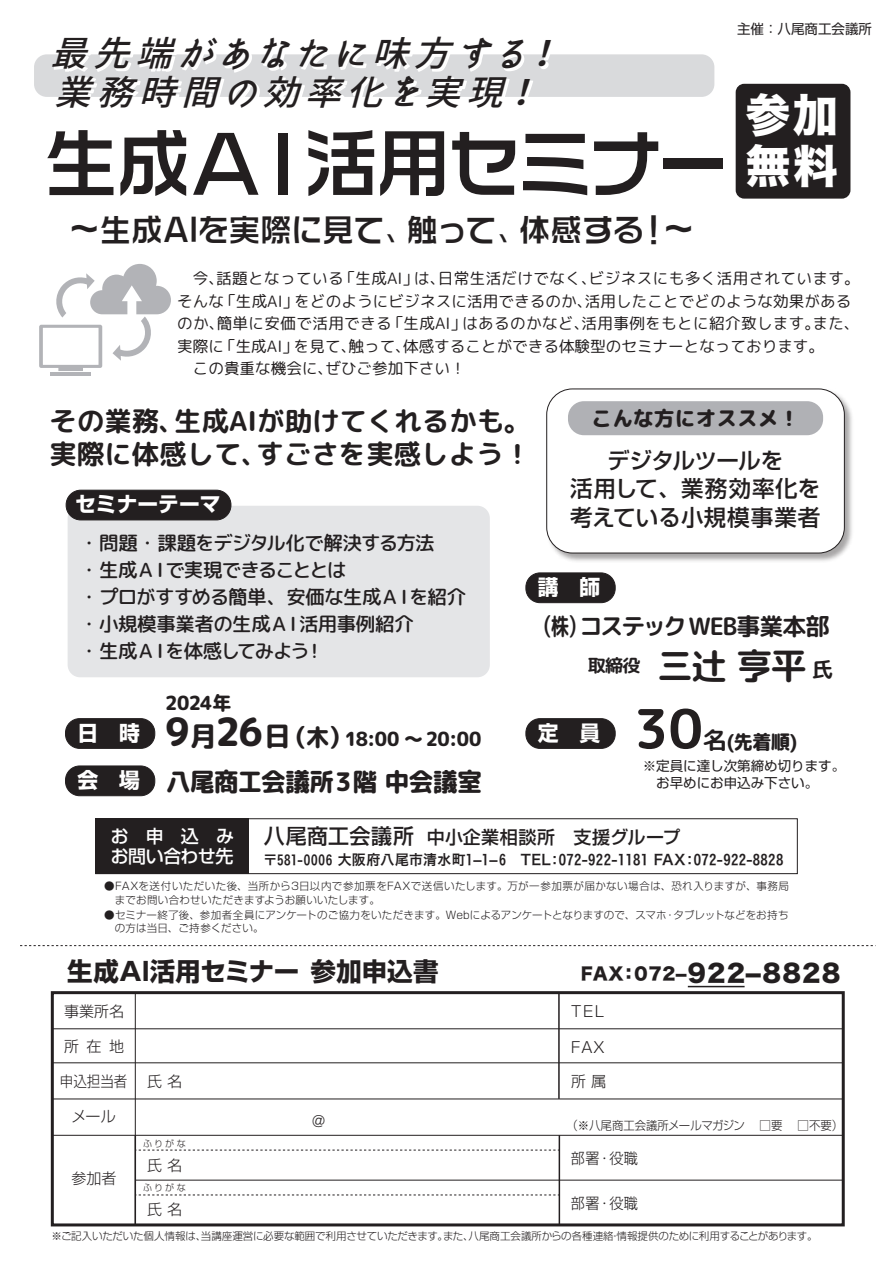
<style>
.page{position:relative;width:893px;height:1263px;background:#fff}
.page>*{position:absolute;margin:0;border:0;box-sizing:border-box;transform-origin:0 0}
.t1{font:75px "Ri Wen LOGO";letter-spacing:-.055em;color:#231f20}
.t2{font:54px "rounded x mplus 1 p bold";color:#231f20}
.t3{font:45px/51px "Hira Kaku Std N W8";color:#fff}
.t4{font:italic 500 34.8px/39.2px "irohakaku C";color:#231f20;scale:1.04 1}
.t5{font:31.5px "Ri Wen LOGO";letter-spacing:-.01em;color:#231f20}
.t6{font:27.45px/33px "rounded x mplus 1 p bold";color:#231f20}
.t7{font:700 25.5px "Shin Go Pro";color:#231f20}
.t8{font:25.5px "rounded x mplus 1 p heavy";letter-spacing:-.02em;color:#231f20;scale:.96 1}
.t9{font:24px "rounded x mplus 1 p bold";letter-spacing:-.06em;color:#231f20;scale:.75 1}
.t10{font:500 22.5px/28.5px "Shin Go Pro";letter-spacing:.005em;color:#231f20;text-align:center}
.t11{font:700 21px "Shin Go Pro";color:#fff}
.t12{font:21px "rounded x mplus 1 p heavy";color:#231f20}
.t13{font:19.5px/27px "rounded x mplus 1 p medium";letter-spacing:-.05em;color:#231f20}
.t14{font:19.5px "rounded x mplus 1 p heavy";letter-spacing:-.015em;color:#231f20}
.t15{font:500 18px "Shin Go Pro";letter-spacing:.02em;color:#231f20}
.t16{font:500 18px/19.5px "Shin Go Pro";letter-spacing:-.025em;color:#fff}
.t17{font:18px "rounded x mplus 1 p bold";color:#231f20}
.t18{font:17.1px "Hira Kaku Std W8";letter-spacing:-.185em;color:#231f20}
.t19{font:15.75px/22.5px "rounded x mplus 1 p regular";letter-spacing:.005em;color:#231f20}
.t20{font:300 15px "Shin Go Pro";color:#231f20}
.t21{font:300 15px "Shin Go Pro";color:#231f20;scale:.94 1}
.t22{font:300 15px "Shin Go Pro";color:#231f20;scale:.9 1}
.t23{font:14.25px "Hira Kaku Pro W6";letter-spacing:.025em;color:#231f20}
.t24{font:13.5px/16.5px "Shin Go Pro";color:#231f20}
.t25{font:300 12px "Shin Go Pro";color:#231f20;scale:.95 1}
.t26{font:300 10.5px/13.5px "Shin Go Pro";letter-spacing:.035em;color:#231f20}
.t27{font:300 10.5px/13.5px "Shin Go Pro";color:#231f20}
.t28{font:300 10.5px "Shin Go Pro";letter-spacing:-.02em;color:#231f20}
.t29{font:300 9px "Shin Go Pro";color:#231f20}
.s1{font-size:21px}
.s2{font-size:39px}
.s3{font-size:27px}
.s4{font-size:24px}
.s5{font-size:36px}
.s6{font-family:"rounded x mplus 1 p bold";font-size:24px}
.s7{font-family:"Hira Kaku Pro N W6";font-size:13.5px}
.s8{font-family:"Hira Kaku Pro N W6"}
</style>
<div class="page">
<img style="left:546px;top:388px;width:306px;height:173px">
<div style="left:547px;top:389px;width:297px;height:164px;background:#fff;border-radius:26px"></div>
<div style="left:546px;top:389px;width:299px;height:164px;border:1px solid #231f20;border-radius:26px"></div>
<svg style="left:20px;top:945px;width:853px;height:1px"></svg>
<div style="left:51px;top:991px;width:794px;height:235px;border:3px solid #231f20"></div>
<hr style="left:558px;top:993px;width:2px;height:106px;background:#231f20">
<hr style="left:52px;top:1028px;width:791px;height:1px;background:#231f20">
<hr style="left:52px;top:1062px;width:791px;height:1px;background:#231f20">
<hr style="left:52px;top:1099px;width:791px;height:1px;background:#231f20">
<hr style="left:52px;top:1135px;width:791px;height:1px;background:#231f20">
<hr style="left:135px;top:1180px;width:708px;height:1px;background:#231f20">
<hr style="left:135px;top:993px;width:1px;height:232px;background:#231f20">
<hr style="left:559px;top:1135px;width:1px;height:90px;background:#231f20">
<svg style="left:136px;top:1150px;width:423px;height:1px"></svg>
<svg style="left:136px;top:1195px;width:423px;height:1px"></svg>
<hr style="left:688px;top:986px;width:57px;height:1px;background:#231f20">
<div style="left:96px;top:818px;width:153px;height:56px;background:#231f20"></div>
<div style="left:95px;top:818px;width:703px;height:56px;border:1px solid #231f20"></div>
<div style="left:34px;top:54px;width:680px;height:43px;background:#d9dadc;border-radius:13px"></div>
<div style="left:68px;top:506px;width:422px;height:171px;background:#e4e5e7;border-radius:12px"></div>
<div style="left:736px;top:84px;width:114px;height:115px;background:#231f20;border-radius:9px"></div>
<div style="left:568px;top:401px;width:255px;height:34px;background:#b0b1b5;border-radius:16px"></div>
<div style="left:66px;top:490px;width:165px;height:30px;background:#231f20;border-radius:15px"></div>
<div style="left:66px;top:490px;width:165px;height:30px;border:1px solid #231f20;border-radius:15px"></div>
<div style="left:66px;top:719px;width:89px;height:29px;background:#231f20;border-radius:14px"></div>
<div style="left:65px;top:718px;width:90px;height:31px;border:1px solid #231f20;border-radius:14px"></div>
<div style="left:66px;top:766px;width:89px;height:30px;background:#231f20;border-radius:14px"></div>
<div style="left:65px;top:766px;width:90px;height:30px;border:1px solid #231f20;border-radius:14px"></div>
<div style="left:526px;top:573px;width:89px;height:30px;background:#231f20;border-radius:14px"></div>
<div style="left:526px;top:573px;width:89px;height:30px;border:1px solid #231f20;border-radius:14px"></div>
<div style="left:526px;top:719px;width:89px;height:29px;background:#231f20;border-radius:14px"></div>
<div style="left:526px;top:718px;width:89px;height:31px;border:1px solid #231f20;border-radius:14px"></div>
<svg style="left:52px;top:54px;width:504px;height:43px"></svg>
<hr style="left:51px;top:372px;width:40px;height:4px;background:#b2b3b7">
<svg style="left:39px;top:264px;width:132px;height:107px"></svg>
<h3 class="t4" style="left:50px;top:33px;width:504px">最先端があなたに味方する！業務時間の効率化を実現！</h3>
<h1 class="t1" style="left:43px;top:126px;width:689px">生成ＡＩ活用セミナー</h1>
<h3 class="t5" style="left:69px;top:214px;width:628px">～生成AIを実際に見て<span class="s1">、</span>触って<span class="s1">、</span>体感する！～</h3>
<p class="t24" style="left:737px;top:19px;width:136px">主催：八尾商工会議所</p>
<h3 class="t3" style="left:745px;top:91px;width:94px">参加無料</h3>
<p class="t19" style="left:177px;top:267px;width:684px">　今、話題となっている「生成AI」は、日常生活だけでなく、ビジネスにも多く活用されています。そんな「生成AI」をどのようにビジネスに活用できるのか、活用したことでどのような効果があるのか、簡単に安価で活用できる「生成AI」はあるのかなど、活用事例をもとに紹介致します。また、実際に「生成AI」を見て、触って、体感することができる体験型のセミナーとなっております。<br>　この貴重な機会に、ぜひご参加下さい！</p>
<h3 class="t6" style="left:50px;top:405px;width:483px">その業務、生成AIが助けてくれるかも。実際に体感して、すごさを実感しよう！</h3>
<h3 class="t12" style="left:592px;top:403px;width:209px">こんな方にオススメ！</h3>
<h3 class="t10" style="left:570px;top:443px;width:252px">デジタルツールを<br>活用して、業務効率化を考えている小規模事業者</h3>
<h3 class="t11" style="left:75px;top:487px;width:147px">セミナーテーマ</h3>
<p class="t13" style="left:80px;top:529px;width:388px">・問題・課題をデジタル化で解決する方法<br>・生成ＡＩで実現できることとは<br>・プロがすすめる簡単、安価な生成ＡＩを紹介・小規模事業者の生成ＡＩ活用事例紹介<br>・生成ＡＩを体感してみよう！</p>
<h3 class="t11" style="left:78px;top:716px;width:64px">日　時</h3>
<h3 class="t11" style="left:78px;top:763px;width:64px">会　場</h3>
<p class="t14" style="left:165px;top:689px;width:67px">2024年</p>
<p class="t14" style="left:165px;top:725px;width:318px"><span class="s2">9</span><span class="s3">月</span><span class="s2">26</span><span class="s3">日</span><span class="s4">（木）</span>18:00 ～ 20:00</p>
<h3 class="t8" style="left:166px;top:763px;width:330px">八尾商工会議所３階 中会議室</h3>
<h3 class="t11" style="left:538px;top:570px;width:64px">講　師</h3>
<h3 class="t9" style="left:535px;top:609px;width:395px">（株）コステックWEB事業本部</h3>
<p class="t17" style="left:588px;top:653px;width:247px">取締役　<span class="s5">三辻 亨平</span><span class="s1">氏</span></p>
<h3 class="t11" style="left:538px;top:716px;width:64px">定　員</h3>
<h2 class="t2" style="left:634px;top:690px;width:71px">30</h2>
<p class="t14" style="left:703px;top:727px;width:96px"><span class="s6">名</span>(先着順)</p>
<p class="t24" style="left:643px;top:756px;width:204px">※定員に達し次第締め切ります。　お早めにお申込み下さい。</p>
<p class="t16" style="left:111px;top:825px;width:125px">お申込みお問い合わせ先</p>
<p class="t15" style="left:264px;top:822px;width:418px"><span class="s1">八尾商工会議所</span> 中小企業相談所　支援グループ</p>
<p class="t23" style="left:264px;top:847px;width:521px"><span class="s7">〒581-0006</span> <span class="s8">大阪府八尾市清水町1-1-6</span> TEL: 072-922-1181 FAX : 072-922-8828</p>
<p class="t26" style="left:115px;top:878px;width:676px;text-indent:-10px">●FAXを送付いただいた後、当所から3日以内で参加票をFAXで送信いたします。万が一参加票が届かない場合は、恐れ入りますが、事務局までお問い合わせいただきますようお願いいたします。</p>
<p class="t27" style="left:115px;top:907px;width:675px;text-indent:-10px">●セミナー終了後、参加者全員にアンケートのご協力をいただきます。Webによるアンケートとなりますので、スマホ・タブレットなどをお持ちの方は当日、ご持参ください。</p>
<h3 class="t7" style="left:67px;top:951px;width:373px">生成AI活用セミナー 参加申込書</h3>
<p class="t18" style="left:578px;top:964px;width:266px">ＦＡＸ：０７２-<span class="s4">９２２-８８２８</span></p>
<p class="t20" style="left:64px;top:999px;width:62px">事業所名</p>
<p class="t20" style="left:64px;top:1034px;width:61px">所在地</p>
<p class="t20" style="left:147px;top:1069px;width:36px">氏 名</p>
<p class="t22" style="left:60px;top:1069px;width:77px">申込担当者</p>
<p class="t20" style="left:72px;top:1104px;width:46px">メール</p>
<p class="t20" style="left:312px;top:1109px;width:15px">@</p>
<p class="t20" style="left:72px;top:1166px;width:46px">参加者</p>
<p class="t29" style="left:143px;top:1136px;width:44px">ふ り が な</p>
<p class="t20" style="left:147px;top:1153px;width:36px">氏 名</p>
<p class="t29" style="left:143px;top:1180px;width:44px">ふ り が な</p>
<p class="t20" style="left:147px;top:1197px;width:36px">氏 名</p>
<p class="t20" style="left:571px;top:999px;width:34px">TEL</p>
<p class="t20" style="left:568px;top:1035px;width:40px">ＦＡＸ</p>
<p class="t20" style="left:571px;top:1069px;width:36px">所 属</p>
<p class="t25" style="left:566px;top:1115px;width:293px">（※八尾商工会議所メールマガジン　 □要　 □不要）</p>
<p class="t21" style="left:571px;top:1146px;width:73px">部署・役職</p>
<p class="t21" style="left:571px;top:1191px;width:73px">部署・役職</p>
<p class="t28" style="left:51px;top:1227px;width:768px">※ご記入いただいた個人情報は、当講座運営に必要な範囲で利用させていただきます。また、八尾商工会議所からの各種連絡・情報提供のために利用することがあります。</p>
</div>
